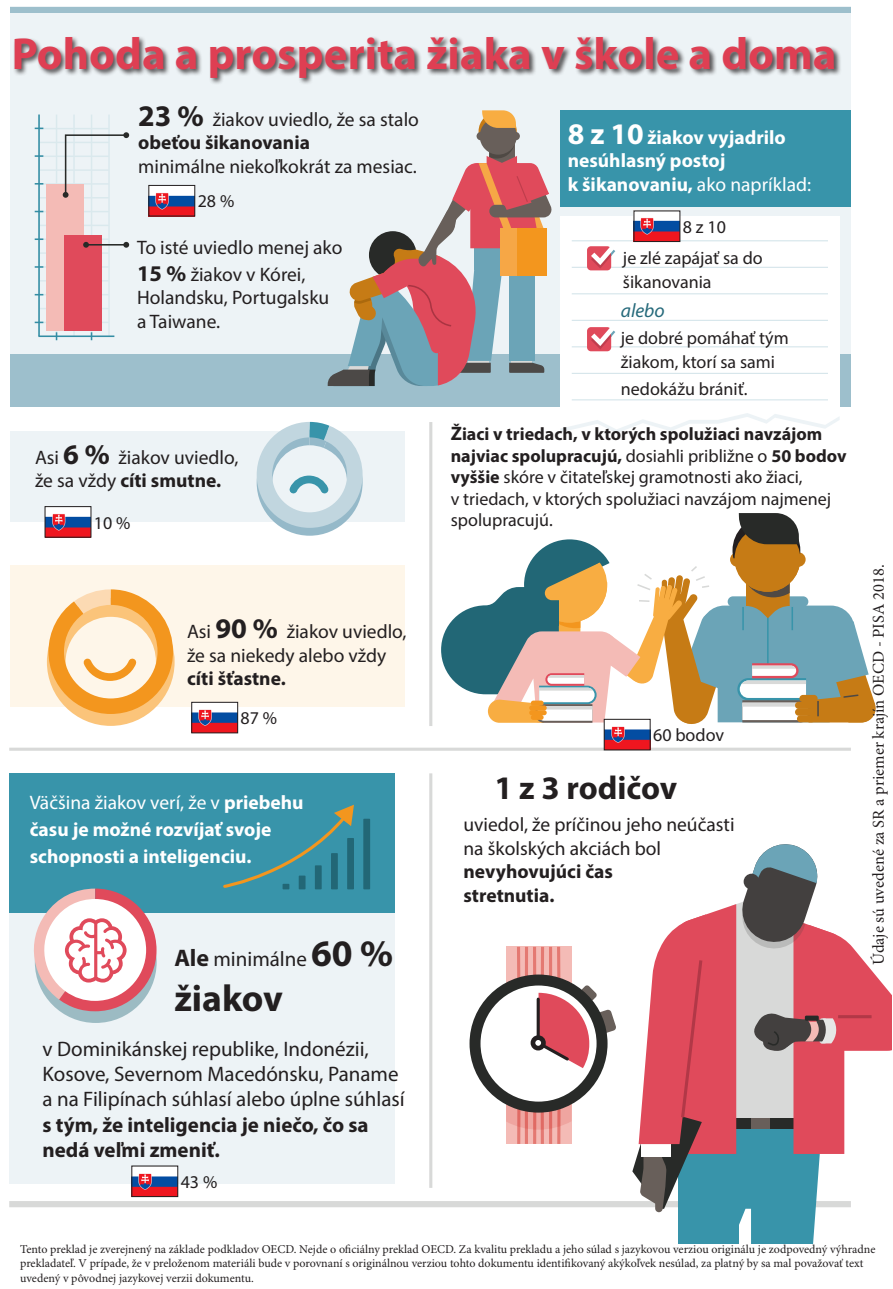
<style>
.page{position:relative;width:893px;height:1289px;background:#fff}
.page>*{position:absolute;margin:0;border:0;box-sizing:border-box;transform-origin:0 0}
.t1{font:700 45px "Myriad Pro";color:#de3f53}
.t2{font:700 37.5px "Myriad Pro";color:#231f20}
.t3{font:700 33px "Myriad Pro";letter-spacing:-.005em;color:#231f20}
.t4{font:21px/25.2px "Myriad Pro";color:#231f20}
.t5{font:19.5px/23.4px "Myriad Pro";color:#231f20}
.t6{font:700 19.5px/23.4px "Myriad Pro";color:#fff}
.t7{font:italic 19.5px "Myriad Pro";color:#266a7b}
.t8{font:18px/21.6px "Myriad Pro";color:#231f20}
.t9{font:16.5px "Minion Pro";color:#231f20}
.t10{font:12px/14.4px "Minion Pro";color:#231f20}
.s1{font-weight:700;font-size:30px}
.s2{font-weight:700}
.s3{font-size:30px}
.s4{font-weight:400}
.s5{font-weight:700;font-size:22.5px}
.s6{font-weight:700;font-size:28.5px}
.s7{font-weight:700;font-size:24px}
.s8{font-weight:700;font-size:37.5px}
.s9{font-weight:700;font-size:19.5px}
</style>
<div class="page">
<div style="left:469px;top:974px;width:139px;height:138px;background:#282a28;border-radius:50%"></div>
<div style="left:480px;top:985px;width:117px;height:116px;background:#fff;border-radius:50%"></div>
<svg style="left:506px;top:946px;width:110px;height:197px"></svg>
<div style="left:533px;top:1037px;width:10px;height:11px;background:#fff;border-radius:50%"></div>
<div style="left:531px;top:1035px;width:15px;height:15px;border:5px solid #231f20;border-radius:50%"></div>
<div style="left:10px;top:431px;width:395px;height:90px;background:#edf3f6"></div>
<div style="left:10px;top:565px;width:395px;height:142px;background:#fef6e9"></div>
<div style="left:11px;top:7px;width:840px;height:348px;background:#edf3f6"></div>
<div style="left:9px;top:773px;width:386px;height:141px;background:#3894aa"></div>
<div style="left:9px;top:913px;width:386px;height:270px;background:#edf3f6"></div>
<div style="left:560px;top:110px;width:291px;height:97px;background:#3894aa"></div>
<div style="left:11px;top:7px;width:840px;height:6px;background:#9dbfcc"></div>
<div style="left:9px;top:1200px;width:842px;height:7px;background:#d8d9d8"></div>
<hr style="left:9px;top:747px;width:842px;height:3px;background:#d8d9d8">
<hr style="left:429px;top:422px;width:3px;height:304px;background:#d8d9d8">
<hr style="left:429px;top:773px;width:3px;height:414px;background:#d8d9d8">
<div style="left:10px;top:354px;width:840px;height:53px;background:#9dbfcc"></div>
<hr style="left:39px;top:225px;width:70px;height:1px;background:#3894aa">
<hr style="left:39px;top:238px;width:70px;height:2px;background:#3894aa">
<hr style="left:39px;top:252px;width:70px;height:2px;background:#3894aa">
<hr style="left:39px;top:266px;width:70px;height:2px;background:#3894aa">
<hr style="left:39px;top:280px;width:70px;height:1px;background:#3894aa">
<hr style="left:39px;top:294px;width:70px;height:1px;background:#3894aa">
<hr style="left:39px;top:308px;width:70px;height:1px;background:#3894aa">
<hr style="left:39px;top:321px;width:70px;height:2px;background:#3894aa">
<hr style="left:39px;top:211px;width:70px;height:1px;background:#3894aa">
<hr style="left:39px;top:197px;width:70px;height:1px;background:#3894aa">
<hr style="left:39px;top:183px;width:70px;height:2px;background:#3894aa">
<hr style="left:39px;top:169px;width:70px;height:2px;background:#3894aa">
<hr style="left:39px;top:155px;width:70px;height:2px;background:#3894aa">
<hr style="left:39px;top:142px;width:70px;height:1px;background:#3894aa">
<hr style="left:39px;top:128px;width:70px;height:1px;background:#3894aa">
<hr style="left:56px;top:114px;width:1px;height:222px;background:#3894aa">
<hr style="left:73px;top:114px;width:2px;height:222px;background:#3894aa">
<hr style="left:91px;top:114px;width:1px;height:222px;background:#3894aa">
<hr style="left:108px;top:114px;width:2px;height:222px;background:#3894aa">
<hr style="left:38px;top:114px;width:2px;height:222px;background:#3894aa">
<hr style="left:38px;top:335px;width:76px;height:2px;background:#3894aa">
<svg style="left:35px;top:266px;width:8px;height:2px"></svg>
<svg style="left:35px;top:155px;width:8px;height:2px"></svg>
<div style="left:363px;top:818px;width:7px;height:71px;background:#226776"></div>
<svg style="left:223px;top:804px;width:131px;height:85px"></svg>
<svg style="left:249px;top:421px;width:121px;height:114px"></svg>
<svg style="left:46px;top:589px;width:129px;height:137px"></svg>
<div style="left:46px;top:184px;width:37px;height:146px;background:#f4bbb6"></div>
<div style="left:65px;top:235px;width:37px;height:95px;background:#e04a5b"></div>
<svg style="left:63px;top:132px;width:66px;height:66px"></svg>
<hr style="left:86px;top:244px;width:40px;height:1px;background:#282a28">
<svg style="left:123px;top:242px;width:6px;height:6px"></svg>
<svg style="left:83px;top:242px;width:6px;height:6px"></svg>
<div style="left:35px;top:901px;width:122px;height:121px;background:#9cbbc3;border-radius:50%"></div>
<svg style="left:34px;top:888px;width:123px;height:123px"></svg>
<div style="left:480px;top:118px;width:37px;height:37px;background:#685f5a;border-radius:50%"></div>
<div style="left:477px;top:132px;width:8px;height:8px;background:#685f5a;border-radius:50%"></div>
<div style="left:512px;top:132px;width:8px;height:8px;background:#685f5a;border-radius:50%"></div>
<svg style="left:479px;top:110px;width:38px;height:23px"></svg>
<svg style="left:328px;top:145px;width:224px;height:241px"></svg>
<svg style="left:632px;top:844px;width:260px;height:400px"></svg>
<svg style="left:441px;top:513px;width:435px;height:214px"></svg>
<div style="left:560px;top:216px;width:280px;height:218px;background:#fff"></div>
<hr style="left:572px;top:240px;width:256px;height:1px;background:#6ba4b7">
<hr style="left:572px;top:267px;width:256px;height:1px;background:#6ba4b7">
<hr style="left:572px;top:293px;width:256px;height:1px;background:#6ba4b7">
<hr style="left:572px;top:320px;width:256px;height:1px;background:#6ba4b7">
<hr style="left:572px;top:346px;width:256px;height:1px;background:#6ba4b7">
<hr style="left:572px;top:373px;width:256px;height:1px;background:#6ba4b7">
<hr style="left:572px;top:399px;width:256px;height:1px;background:#6ba4b7">
<svg style="left:560px;top:413px;width:280px;height:20px"></svg>
<div style="left:587px;top:246px;width:24px;height:24px;background:#e04a5b;border-radius:4px"></div>
<svg style="left:591px;top:246px;width:24px;height:22px"></svg>
<div style="left:587px;top:327px;width:24px;height:24px;background:#e04a5b;border-radius:4px"></div>
<svg style="left:591px;top:327px;width:24px;height:22px"></svg>
<div style="left:13px;top:36px;width:829px;height:49px;background:#231f20;opacity:.75"></div>
<img style="left:150px;top:187px;width:43px;height:27px">
<div style="left:148px;top:185px;width:47px;height:31px;border:1px solid #231f20"></div>
<img style="left:636px;top:212px;width:42px;height:28px">
<div style="left:634px;top:210px;width:46px;height:32px;border:1px solid #231f20"></div>
<img style="left:47px;top:508px;width:42px;height:27px">
<div style="left:45px;top:506px;width:46px;height:31px;border:1px solid #231f20"></div>
<img style="left:193px;top:704px;width:43px;height:27px">
<div style="left:191px;top:702px;width:47px;height:31px;border:1px solid #231f20"></div>
<img style="left:606px;top:721px;width:42px;height:27px">
<div style="left:604px;top:719px;width:46px;height:31px;border:1px solid #231f20"></div>
<img style="left:133px;top:1167px;width:43px;height:27px">
<p class="t1" style="left:12px;top:24px;width:826px">Pohoda a prosperita žiaka v škole a doma</p>
<p class="t5" style="left:138px;top:107px;width:282px"><span class="s1">23 %</span> žiakov uviedlo, že sa stalo <span class="s2">obeťou šikanovania<br></span>minimálne niekoľkokrát za mesiac.</p>
<p class="t6" style="left:568px;top:125px;width:245px"><span class="s3">8 z 10</span> žiakov vyjadrilo nesúhlasný postoj<br>k šikanovaniu, <span class="s4">ako napríklad:</span></p>
<p class="t8" style="left:198px;top:190px;width:38px">28 %</p>
<p class="t5" style="left:137px;top:234px;width:207px;line-height:27px">To isté uviedlo menej ako<br><span class="s5">15 %</span> žiakov v Kórei,</p>
<p class="t5" style="left:137px;top:286px;width:194px">Holandsku, Portugalsku a Taiwane.</p>
<p class="t5" style="left:35px;top:445px;width:205px">Asi <span class="s6">6 %</span> žiakov uviedlo, že sa vždy <span class="s2">cíti smutne.</span></p>
<p class="t8" style="left:94px;top:511px;width:38px">10 %</p>
<p class="t5" style="left:187px;top:619px;width:221px">Asi <span class="s6">90 %</span> žiakov uviedlo, že sa niekedy alebo vždy <span class="s2">cíti šťastne.</span></p>
<p class="t8" style="left:241px;top:707px;width:38px">87 %</p>
<p class="t6" style="left:30px;top:788px;width:275px;line-height:27px"><span class="s4">Väčšina žiakov verí, že v</span> priebehu času je možné rozvíjať svoje schopnosti a inteligenciu.</p>
<p class="t4" style="left:174px;top:946px;width:220px"><span class="s7">Ale</span> minimálne <span class="s8">60 %</span></p>
<p class="t2" style="left:174px;top:974px;width:110px">žiakov</p>
<p class="t4" style="left:43px;top:1035px;width:364px">v Dominikánskej republike, Indonézii, Kosove, Severnom Macedónsku, Paname a na Filipínach súhlasí alebo úplne súhlasí <span class="s2">s tým, že inteligencia je niečo, čo sa nedá veľmi zmeniť.</span></p>
<p class="t8" style="left:181px;top:1170px;width:38px">43 %</p>
<p class="t8" style="left:683px;top:216px;width:45px">8 z 10</p>
<p class="t8" style="left:623px;top:245px;width:141px;line-height:24px">je zlé zapájať sa do šikanovania</p>
<p class="t7" style="left:621px;top:298px;width:45px">alebo</p>
<p class="t8" style="left:621px;top:325px;width:169px;line-height:24px">je dobré pomáhať tým žiakom, ktorí sa sami</p>
<p class="t8" style="left:621px;top:377px;width:128px">nedokážu brániť.</p>
<p class="t8" style="left:451px;top:423px;width:397px"><span class="s9">Ž</span><span class="s2">iaci v triedach, v ktorých spolužiaci navzájom najviac spolupracujú,</span> dosiahli približne o <span class="s2">50 bodov vyššie</span> skóre v čitateľskej gramotnosti ako žiaci,<br>v triedach, v ktorých spolužiaci navzájom najmenej spolupracujú.</p>
<p class="t8" style="left:653px;top:724px;width:72px">60 bodov</p>
<p class="t3" style="left:494px;top:766px;width:184px">1 z 3 rodičov</p>
<p class="t5" style="left:463px;top:812px;width:273px">uviedol, že príčinou jeho neúčasti na školských akciách bol <span class="s2">nevyhovujúci čas<br>stretnutia.</span></p>
<p class="t9" style="left:869px;top:964px;width:402px;rotate:-90deg">Údaje sú uvedené za SR a priemer krajín OECD - PISA 2018.</p>
<p class="t10" style="left:20px;top:1242px;width:857px">Tento preklad je zverejnený na základe podkladov OECD. Nejde o oficiálny preklad OECD. Za kvalitu prekladu a jeho súlad s jazykovou verziou originálu je zodpovedný výhradne prekladateľ. V prípade, že v preloženom materiáli bude v porovnaní s originálnou verziou tohto dokumentu identifikovaný akýkoľvek nesúlad, za platný by sa mal považovať text uvedený v pôvodnej jazykovej verzii dokumentu.</p>
</div>
